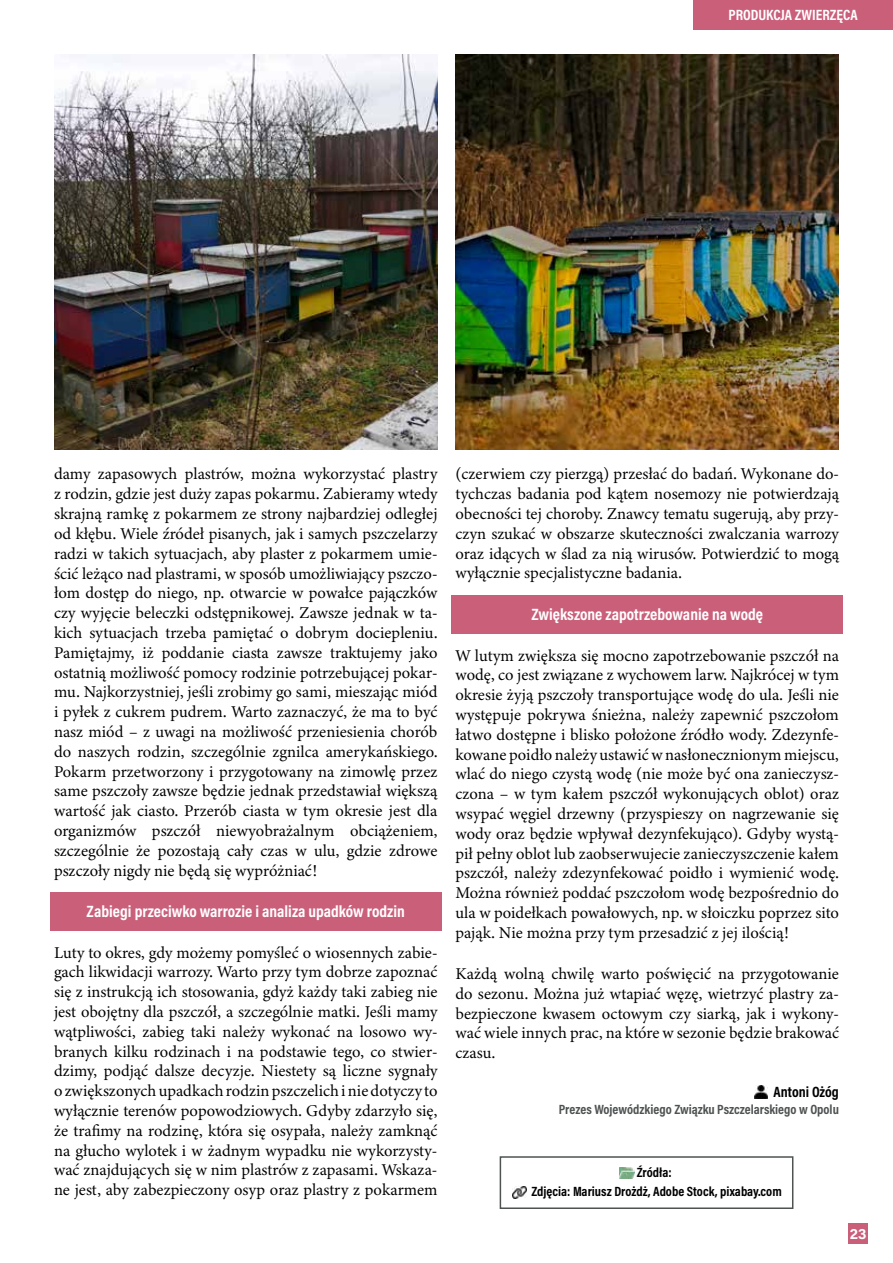
<style>
.page{position:relative;width:893px;height:1263px;background:#fff}
.page>*{position:absolute;margin:0;border:0;box-sizing:border-box;transform-origin:0 0}
.t1{font:16.5px/19.8px "Minion 3";color:#000;text-align:justify}
.t2{font:700 16.5px "Acumin Pro Cond";color:#fff}
.t3{font:700 15px "Acumin Pro Cond";color:#fff}
.t4{font:700 15px "Acumin Pro Cond";color:#000}
.t5{font:700 15px "Acumin Pro";color:#fff}
.t6{font:700 13.5px/18.9px "Acumin Pro Cond";color:#000;text-align:center}
.t7{font:700 13.5px "Acumin Pro Cond";color:#4f5252}
</style>
<div class="page">
<div style="left:848px;top:1223px;width:20px;height:20px;background:#ca5f7a"></div>
<div style="left:693px;top:0;width:200px;height:30px;background:#ca5f7a"></div>
<div style="left:50px;top:892px;width:391px;height:38px;background:#ca5f7a"></div>
<div style="left:452px;top:595px;width:391px;height:39px;background:#ca5f7a"></div>
<img style="left:54px;top:54px;width:383px;height:395px">
<img style="left:455px;top:54px;width:384px;height:395px">
<svg style="left:755px;top:1085px;width:12px;height:13px"></svg>
<img style="left:620px;top:1167px;width:15px;height:11px">
<img style="left:512px;top:1187px;width:15px;height:11px">
<div style="left:500px;top:1156px;width:293px;height:53px;border:2px solid #4f5252"></div>
<p class="t3" style="left:728px;top:5px;width:131px">PRODUKCJA ZWIERZĘCA</p>
<p class="t1" style="left:54px;top:464px;width:385px">damy zapasowych plastrów, można wykorzystać plastry z rodzin, gdzie jest duży zapas pokarmu. Zabieramy wtedy skrajną ramkę z pokarmem ze strony najbardziej odległej od kłębu. Wiele źródeł pisanych, jak i samych pszczelarzy radzi w takich sytuacjach, aby plaster z pokarmem umie&shy;ścić leżąco nad plastrami, w sposób umożliwiający pszczo&shy;łom dostęp do niego, np. otwarcie w powałce pajączków czy wyjęcie beleczki odstępnikowej. Zawsze jednak w ta&shy;kich sytuacjach trzeba pamiętać o dobrym dociepleniu.<br>Pamiętajmy, iż poddanie ciasta zawsze traktujemy jako ostatnią możliwość pomocy rodzinie potrzebującej pokar&shy;mu. Najkorzystniej, jeśli zrobimy go sami, mieszając miód i pyłek z cukrem pudrem. Warto zaznaczyć, że ma to być nasz miód – z uwagi na możliwość przeniesienia chorób do naszych rodzin, szczególnie zgnilca amerykańskiego.<br>Pokarm przetworzony i przygotowany na zimowlę przez same pszczoły zawsze będzie jednak przedstawiał większą wartość jak ciasto. Przerób ciasta w tym okresie jest dla organizmów pszczół niewyobrażalnym obciążeniem, szczególnie że pozostają cały czas w ulu, gdzie zdrowe pszczoły nigdy nie będą się wypróżniać!</p>
<p class="t2" style="left:87px;top:900px;width:320px">Zabiegi przeciwko warrozie i analiza upadków rodzin</p>
<p class="t1" style="left:54px;top:942px;width:385px">Luty to okres, gdy możemy pomyśleć o wiosennych zabie&shy;gach likwidacji warrozy. Warto przy tym dobrze zapoznać się z instrukcją ich stosowania, gdyż każdy taki zabieg nie jest obojętny dla pszczół, a szczególnie matki. Jeśli mamy wątpliwości, zabieg taki należy wykonać na losowo wy&shy;branych kilku rodzinach i na podstawie tego, co stwier&shy;dzimy, podjąć dalsze decyzje. Niestety są liczne sygnały o zwiększonych upadkach rodzin pszczelich i nie dotyczy to wyłącznie terenów popowodziowych. Gdyby zdarzyło się, że trafimy na rodzinę, która się osypała, należy zamknąć na głucho wylotek i w żadnym wypadku nie wykorzysty&shy;wać znajdujących się w nim plastrów z zapasami. Wskaza&shy;ne jest, aby zabezpieczony osyp oraz plastry z pokarmem</p>
<p class="t1" style="left:455px;top:464px;width:385px">(czerwiem czy pierzgą) przesłać do badań. Wykonane do&shy;tychczas badania pod kątem nosemozy nie potwierdzają obecności tej choroby. Znawcy tematu sugerują, aby przy&shy;czyn szukać w obszarze skuteczności zwalczania warrozy oraz idących w ślad za nią wirusów. Potwierdzić to mogą wyłącznie specjalistyczne badania.</p>
<p class="t2" style="left:531px;top:603px;width:233px">Zwiększone zapotrzebowanie na wodę</p>
<p class="t1" style="left:455px;top:645px;width:385px">W lutym zwiększa się mocno zapotrzebowanie pszczół na wodę, co jest związane z wychowem larw. Najkrócej w tym okresie żyją pszczoły transportujące wodę do ula. Jeśli nie występuje pokrywa śnieżna, należy zapewnić pszczołom łatwo dostępne i blisko położone źródło wody. Zdezynfe&shy;kowane poidło należy ustawić w nasłonecznionym miejscu, wlać do niego czystą wodę (nie może być ona zanieczysz&shy;czona – w tym kałem pszczół wykonujących oblot) oraz wsypać węgiel drzewny (przyspieszy on nagrzewanie się wody oraz będzie wpływał dezynfekująco). Gdyby wystą&shy;pił pełny oblot lub zaobserwujecie zanieczyszczenie kałem pszczół, należy zdezynfekować poidło i wymienić wodę.<br>Można również poddać pszczołom wodę bezpośrednio do ula w poidełkach powałowych, np. w słoiczku poprzez sito pająk. Nie można przy tym przesadzić z jej ilością!</p>
<p class="t1" style="left:455px;top:963px;width:385px">Każdą wolną chwilę warto poświęcić na przygotowanie do sezonu. Można już wtapiać węzę, wietrzyć plastry za&shy;bezpieczone kwasem octowym czy siarką, jak i wykony&shy;wać wiele innych prac, na które w sezonie będzie brakować czasu.</p>
<p class="t4" style="left:774px;top:1082px;width:67px">Antoni Ożóg</p>
<p class="t7" style="left:559px;top:1100px;width:282px">Prezes Wojewódzkiego Związku Pszczelarskiego w Opolu</p>
<p class="t6" style="left:531px;top:1163px;width:252px">Źródła:<br>Zdjęcia: Mariusz Drożdż, Adobe Stock, pixabay.com</p>
<p class="t5" style="left:850px;top:1223px;width:18px">23</p>
</div>
